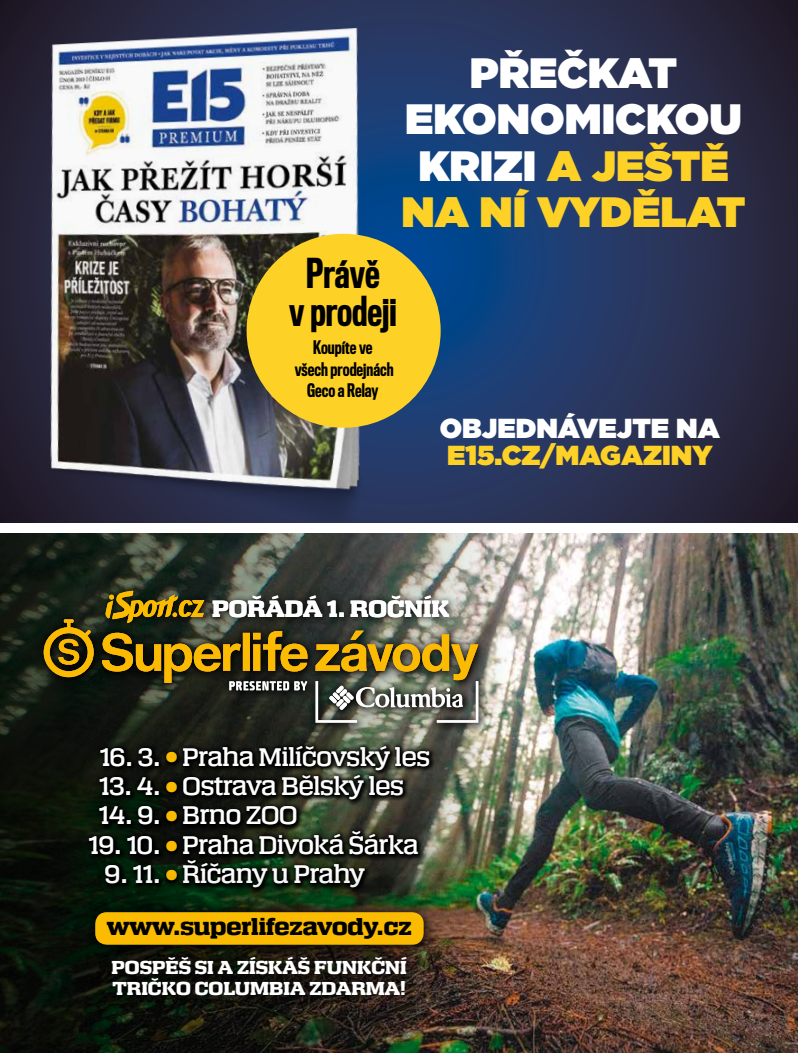
<style>
.page{position:relative;width:798px;height:1053px;background:#fff}
.page>*{position:absolute;margin:0;border:0;box-sizing:border-box;transform-origin:0 0}
.t1{font:900 42.38px/46.5px "Gotham";color:#fff;text-align:center}
.t2{font:500 37.88px/37.9px "Titling Gothic FB Comp";color:#000;text-align:center}
.t3{font:900 27.5px "Gotham";color:#fed126}
.t4{font:900 27.5px "Gotham";color:#fff}
.t5{font:500 23.75px "Calypso E";letter-spacing:-.01em;color:#fff}
.t6{font:700 22.12px "Calypso E";color:#fff}
.t7{font:700 21.25px "Calypso E";letter-spacing:-.005em;color:#000}
.t8{font:700 17.62px/21.1px "Calypso E";color:#fff}
.t9{font:500 17.25px/21.5px "Titling Gothic FB Comp";color:#000;text-align:center}
.s1{color:#fed126}
.s2{font-size:14.5px;color:#fabb00}
</style>
<div class="page">
<img style="left:508px;top:534px;width:289px;height:518px">
<img style="left:0;top:534px;width:508px;height:518px">
<svg style="left:99px;top:585px;width:113px;height:20px"></svg>
<svg style="left:206px;top:589px;width:251px;height:16px;background:#4d514b"></svg>
<div style="left:30px;top:605px;width:463px;height:94px;background:#000;opacity:.75"></div>
<svg style="left:85px;top:743px;width:77px;height:119px;background:#060d06"></svg>
<svg style="left:162px;top:741px;width:273px;height:121px;background:#1b1d16"></svg>
<div style="left:48px;top:862px;width:423px;height:132px;background:#000;opacity:.5"></div>
<div style="left:95px;top:912px;width:328px;height:32px;background:#fabb00;border-radius:12px"></div>
<svg style="left:102px;top:946px;width:316px;height:62px;background:#14120c"></svg>
<svg style="left:223px;top:675px;width:264px;height:56px;background:#3c3f36"></svg>
<svg style="left:105px;top:590px;width:99px;height:33px;background:#6d5b0f"></svg>
<img style="left:315px;top:630px;width:163px;height:92px">
<svg style="left:102px;top:631px;width:205px;height:59px;background:#675517"></svg>
<svg style="left:44px;top:619px;width:50px;height:58px;background:#755c0b"></svg>
<svg style="left:592px;top:0;width:205px;height:522px;background:#282c49"></svg>
<img style="left:0;top:0;width:592px;height:522px">
<div style="left:246px;top:234px;width:194px;height:194px;background:#fed126;border-radius:50%"></div>
<h1 class="t1" style="left:401px;top:49px;width:345px">PŘEČKAT<br>EKONOMICKOU<br>KRIZI <span class="s1">A JEŠTĚ<br>NA NÍ VYDĚLAT</span></h1>
<h2 class="t2" style="left:289px;top:253px;width:109px">Právě<br>v prodeji</h2>
<p class="t9" style="left:294px;top:336px;width:100px">Koupíte ve<br>všech prodejnách<br>Geco a Relay</p>
<p class="t4" style="left:439px;top:408px;width:281px">OBJEDNÁVEJTE NA</p>
<p class="t3" style="left:447px;top:435px;width:267px">E15.CZ/MAGAZINY</p>
<p class="t6" style="left:212px;top:590px;width:239px">POŘÁDÁ 1. ROČNÍK</p>
<p class="t5" style="left:100px;top:737px;width:331px">16. 3. <span class="s2">○</span> Praha Milíčovský les</p>
<p class="t5" style="left:100px;top:767px;width:306px">13. 4. <span class="s2">○</span> Ostrava Bělský les</p>
<p class="t5" style="left:99px;top:796px;width:200px">14. 9. <span class="s2">○</span> Brno ZOO</p>
<p class="t5" style="left:89px;top:826px;width:331px">19. 10. <span class="s2">○</span> Praha Divoká Šárka</p>
<p class="t5" style="left:105px;top:855px;width:261px">9. 11. <span class="s2">○</span> Říčany u Prahy</p>
<p class="t7" style="left:107px;top:909px;width:306px">www.superlifezavody.cz</p>
<p class="t8" style="left:112px;top:955px;width:296px">POSPĚŠ SI A ZÍSKÁŠ FUNKČNÍ<br>TRIČKO COLUMBIA ZDARMA!</p>
</div>
